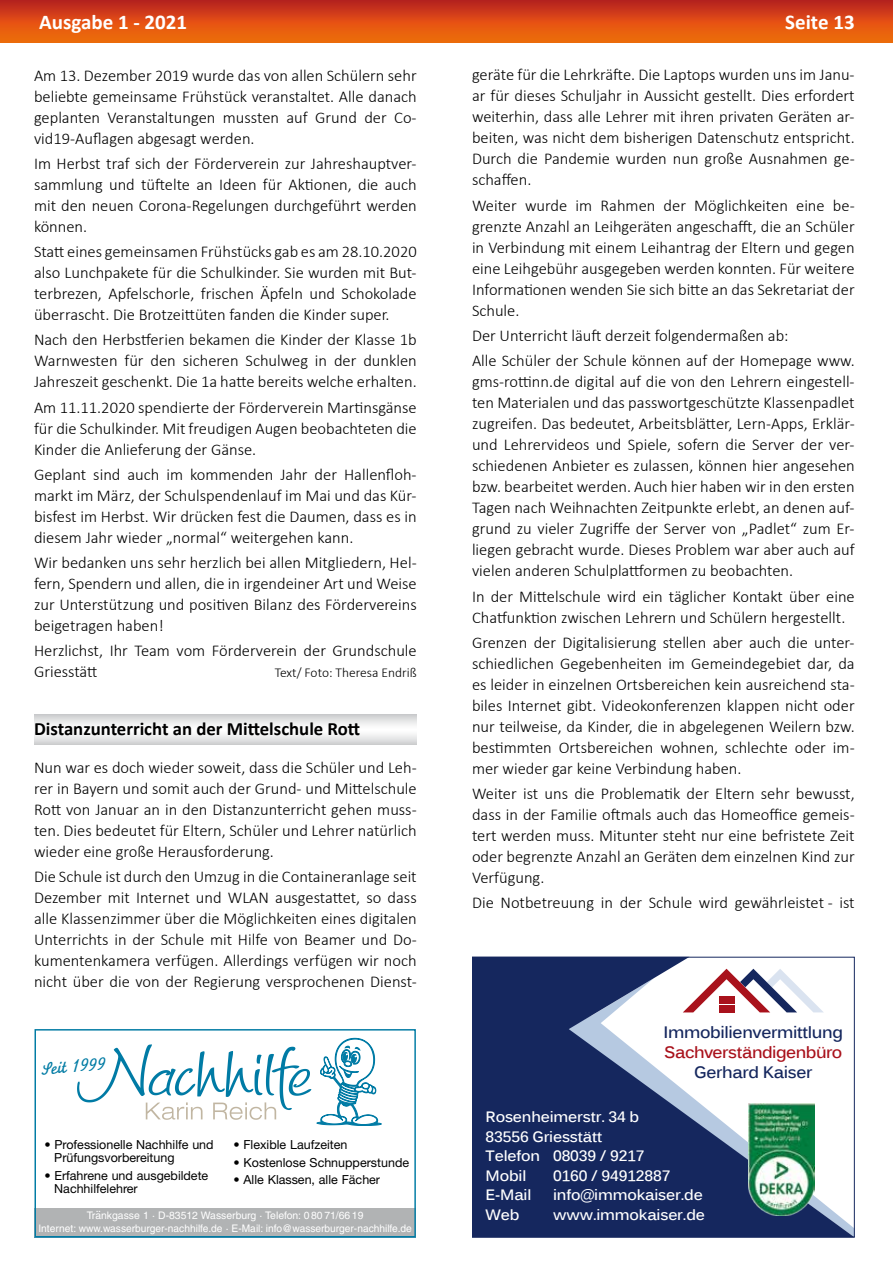
<style>
.page{position:relative;width:893px;height:1263px;background:#fff}
.page>*{position:absolute;margin:0;border:0;box-sizing:border-box;transform-origin:0 0}
.t1{font:700 21px "Calibri";color:#fff}
.t2{font:700 18.75px "Calibri";color:#000}
.t3{font:18.45px "Monoline Script MT OV FFSYIA";color:#007ba4}
.t4{font:300 16.5px/21px "Calibri";color:#000;text-align:justify}
.t5{font:700 16.5px "Kalinga";letter-spacing:-.02em;color:#15275e}
.t6{font:700 16.5px "Kalinga";letter-spacing:-.03em;color:#a9121c}
.t7{font:700 15px/19.5px "Kalinga";letter-spacing:-.01em;color:#fff}
.t8{font:300 13.5px "Calibri";color:#000}
.t9{font:12.45px/13px "Helvetica Neue";color:#000}
.t10{font:10.35px/13.4px "Helvetica OV HFSYIA";color:#fff;text-align:center}
.t11{font:10.35px "Helvetica Neue";color:#fff}
</style>
<div class="page">
<div style="left:0;top:0;width:893px;height:43px;background:linear-gradient(to bottom,#be2320,#f87409)"></div>
<svg style="left:34px;top:714px;width:383px;height:30px"></svg>
<svg style="left:77px;top:1037px;width:305px;height:89px"></svg>
<div style="left:37px;top:1208px;width:377px;height:27px;background:#b1b3b4"></div>
<div style="left:35px;top:1029px;width:381px;height:208px;border:1px solid #007ba4"></div>
<svg style="left:474px;top:959px;width:379px;height:276px;fill:#15275e"></svg>
<img style="left:748px;top:1103px;width:66px;height:112px">
<svg style="left:683px;top:969px;width:141px;height:43px"></svg>
<div style="left:472px;top:957px;width:383px;height:280px;border:1px solid #15275e"></div>
<p class="t1" style="left:39px;top:7px;width:150px">Ausgabe 1 - 2021</p>
<p class="t1" style="left:785px;top:7px;width:71px">Seite 13</p>
<p class="t4" style="left:34px;top:64px;width:384px">Am 13. Dezember 2019 wurde das von allen Schülern sehr beliebte gemeinsame Frühstück veranstaltet. Alle danach geplanten Veranstaltungen mussten auf Grund der Co&shy;vid19-Auflagen abgesagt werden.</p>
<p class="t4" style="left:34px;top:153px;width:384px">Im Herbst traf sich der Förderverein zur Jahreshauptver&shy;sammlung und tüftelte an Ideen für Aktionen, die auch mit den neuen Corona-Regelungen durchgeführt werden können.</p>
<p class="t4" style="left:34px;top:241px;width:384px">Statt eines gemeinsamen Frühstücks gab es am 28.10.2020 also Lunchpakete für die Schulkinder. Sie wurden mit But&shy;terbrezen, Apfelschorle, frischen Äpfeln und Schokolade überrascht. Die Brotzeittüten fanden die Kinder super.</p>
<p class="t4" style="left:34px;top:329px;width:384px">Nach den Herbstferien bekamen die Kinder der Klasse 1b Warnwesten für den sicheren Schulweg in der dunklen Jahreszeit geschenkt. Die 1a hatte bereits welche erhalten.</p>
<p class="t4" style="left:34px;top:396px;width:384px">Am 11.11.2020 spendierte der Förderverein Martinsgänse für die Schulkinder. Mit freudigen Augen beobachteten die Kinder die Anlieferung der Gänse.</p>
<p class="t4" style="left:34px;top:464px;width:384px">Geplant sind auch im kommenden Jahr der Hallenfloh&shy;markt im März, der Schulspendenlauf im Mai und das Kür&shy;bisfest im Herbst. Wir drücken fest die Daumen, dass es in diesem Jahr wieder „normal“ weitergehen kann.</p>
<p class="t4" style="left:34px;top:552px;width:384px">Wir bedanken uns sehr herzlich bei allen Mitgliedern, Hel&shy;fern, Spendern und allen, die in irgendeiner Art und Weise zur Unterstützung und positiven Bilanz des Fördervereins beigetragen haben!</p>
<p class="t4" style="left:34px;top:640px;width:384px">Herzlichst, Ihr Team vom Förderverein der Grundschule<br>Griesstätt</p>
<p class="t8" style="left:275px;top:664px;width:143px">Text/ Foto: Theresa Endriß</p>
<p class="t2" style="left:34px;top:715px;width:328px">Distanzunterricht an der Mittelschule Rott</p>
<p class="t4" style="left:34px;top:757px;width:384px">Nun war es doch wieder soweit, dass die Schüler und Leh&shy;rer in Bayern und somit auch der Grund- und Mittelschule Rott von Januar an in den Distanzunterricht gehen muss&shy;ten. Dies bedeutet für Eltern, Schüler und Lehrer natürlich wieder eine große Herausforderung.</p>
<p class="t4" style="left:34px;top:866px;width:384px">Die Schule ist durch den Umzug in die Containeranlage seit Dezember mit Internet und WLAN ausgestattet, so dass alle Klassenzimmer über die Möglichkeiten eines digitalen Unterrichts in der Schule mit Hilfe von Beamer und Do&shy;kumentenkamera verfügen. Allerdings verfügen wir noch nicht über die von der Regierung versprochenen Dienst-</p>
<p class="t3" style="left:40px;top:1058px;width:66px;rotate:-5deg">Seit 1999</p>
<p class="t9" style="left:54px;top:1139px;width:161px;text-indent:-10px">• Professionelle Nachhilfe und<br>Prüfungsvorbereitung</p>
<p class="t9" style="left:54px;top:1170px;width:156px;text-indent:-10px">• Erfahrene und ausgebildete<br>Nachhilfelehrer</p>
<p class="t9" style="left:233px;top:1139px;width:116px">• Flexible Laufzeiten</p>
<p class="t9" style="left:233px;top:1157px;width:177px">• Kostenlose Schnupperstunde</p>
<p class="t9" style="left:233px;top:1174px;width:148px">• Alle Klassen, alle Fächer</p>
<p class="t11" style="left:96px;top:1204px;width:7px">..</p>
<p class="t10" style="left:38px;top:1209px;width:375px">Trankgasse 1 · D-83512 Wasserburg · Telefon: 0 80 71/66 19<br>Internet: www.wasserburger-nachhilfe.de · E-Mail: info@wasserburger-nachhilfe.de</p>
<p class="t4" style="left:472px;top:64px;width:384px">geräte für die Lehrkräfte. Die Laptops wurden uns im Janu&shy;ar für dieses Schuljahr in Aussicht gestellt. Dies erfordert weiterhin, dass alle Lehrer mit ihren privaten Geräten ar&shy;beiten, was nicht dem bisherigen Datenschutz entspricht.<br>Durch die Pandemie wurden nun große Ausnahmen ge&shy;schaffen.</p>
<p class="t4" style="left:472px;top:195px;width:384px">Weiter wurde im Rahmen der Möglichkeiten eine be&shy;grenzte Anzahl an Leihgeräten angeschafft, die an Schüler in Verbindung mit einem Leihantrag der Eltern und gegen eine Leihgebühr ausgegeben werden konnten. Für weitere Informationen wenden Sie sich bitte an das Sekretariat der Schule.</p>
<p class="t4" style="left:472px;top:323px;width:384px;line-height:25.2px">Der Unterricht läuft derzeit folgendermaßen ab:<br>Alle Schüler der Schule können auf der Homepage www.</p>
<p class="t4" style="left:472px;top:371px;width:384px">gms-rottinn.de digital auf die von den Lehrern eingestell&shy;ten Materialen und das passwortgeschützte Klassenpadlet zugreifen. Das bedeutet, Arbeitsblätter, Lern-Apps, Erklär&shy;und Lehrervideos und Spiele, sofern die Server der ver&shy;schiedenen Anbieter es zulassen, können hier angesehen bzw. bearbeitet werden. Auch hier haben wir in den ersten Tagen nach Weihnachten Zeitpunkte erlebt, an denen auf&shy;grund zu vieler Zugriffe der Server von „Padlet“ zum Er&shy;liegen gebracht wurde. Dieses Problem war aber auch auf vielen anderen Schulplattformen zu beobachten.</p>
<p class="t4" style="left:472px;top:585px;width:384px">In der Mittelschule wird ein täglicher Kontakt über eine<br>Chatfunktion zwischen Lehrern und Schülern hergestellt.</p>
<p class="t4" style="left:472px;top:632px;width:384px">Grenzen der Digitalisierung stellen aber auch die unter&shy;schiedlichen Gegebenheiten im Gemeindegebiet dar, da es leider in einzelnen Ortsbereichen kein ausreichend sta&shy;biles Internet gibt. Videokonferenzen klappen nicht oder nur teilweise, da Kinder, die in abgelegenen Weilern bzw. bestimmten Ortsbereichen wohnen, schlechte oder im&shy;mer wieder gar keine Verbindung haben.</p>
<p class="t4" style="left:472px;top:783px;width:384px">Weiter ist uns die Problematik der Eltern sehr bewusst, dass in der Familie oftmals auch das Homeoffice gemeis&shy;tert werden muss. Mitunter steht nur eine befristete Zeit oder begrenzte Anzahl an Geräten dem einzelnen Kind zur Verfügung.</p>
<p class="t4" style="left:472px;top:892px;width:384px">Die Notbetreuung in der Schule wird gewährleistet - ist</p>
<p class="t5" style="left:663px;top:1021px;width:181px">Immobilienvermittlung</p>
<p class="t6" style="left:664px;top:1041px;width:180px">Sachverständigenbüro</p>
<p class="t5" style="left:694px;top:1061px;width:120px">Gerhard Kaiser</p>
<p class="t7" style="left:486px;top:1108px;width:161px">Rosenheimerstr. 34 b<br>83556 Griesstätt<br>Telefon 08039 / 9217<br>Mobil</p>
<p class="t7" style="left:553px;top:1167px;width:119px">0160 / 94912887</p>
<p class="t7" style="left:486px;top:1186px;width:47px">E-Mail</p>
<p class="t7" style="left:553px;top:1186px;width:151px">info@immokaiser.de</p>
<p class="t7" style="left:486px;top:1206px;width:35px">Web</p>
<p class="t7" style="left:553px;top:1206px;width:153px">www.immokaiser.de</p>
</div>
